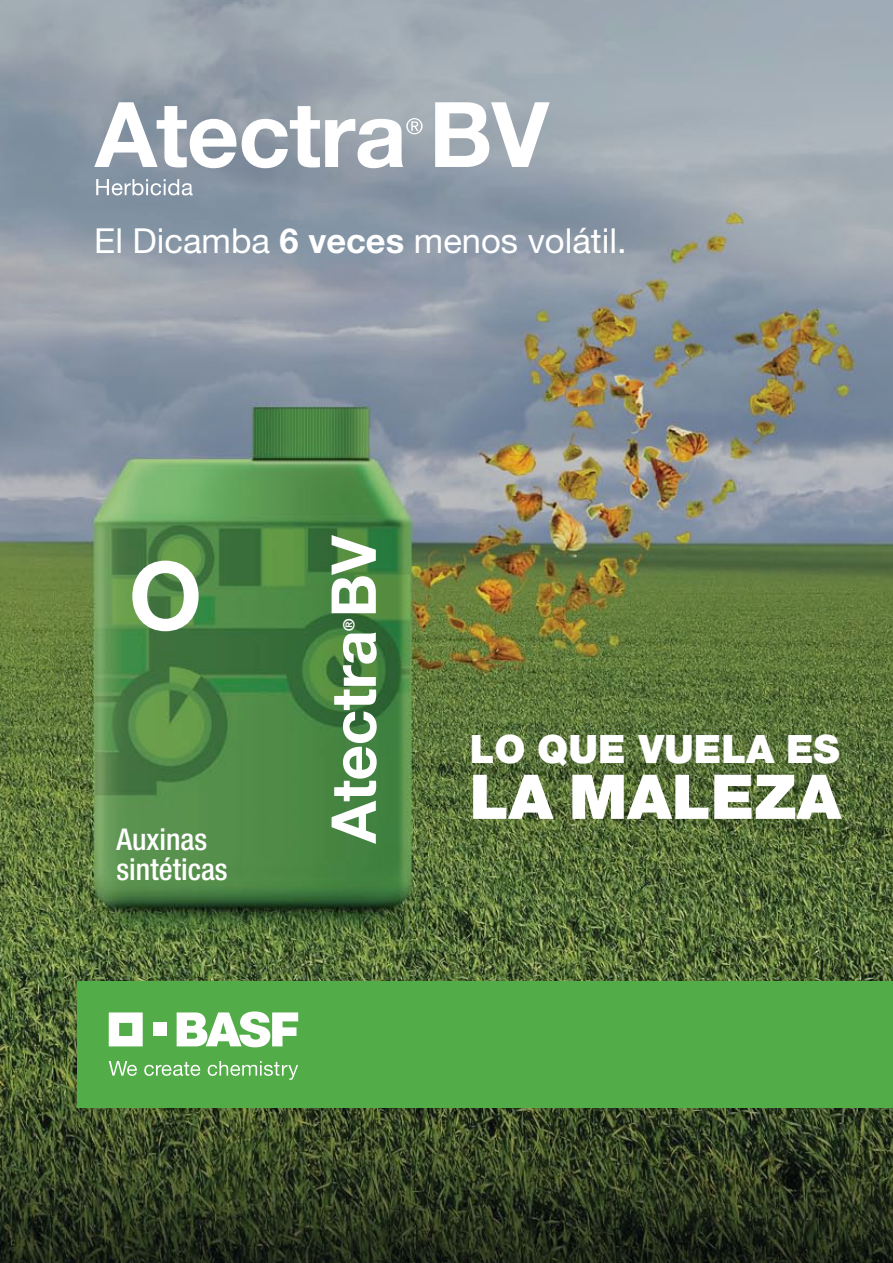
<style>
.page{position:relative;width:893px;height:1263px;background:#fff}
.page>*{position:absolute;margin:0;border:0;box-sizing:border-box;transform-origin:0 0}
.t1{font:700 94.35px "Helvetica Neue LT Pro";color:#fff}
.t2{font:700 61.95px "Helvetica Neue LT Pro";letter-spacing:-.01em;color:#fff}
.t3{font:900 61.8px "Helvetica Neue LT Std";color:#fff}
.t4{font:900 39.15px "Helvetica Neue LT Std";color:#fff}
.t5{font:34.5px "Helvetica Neue LT Std";color:#fff}
.t6{font:500 condensed 30px/30px "Helvetica Neue LT Pro";color:#fff}
.t7{font:700 15.45px "Helvetica Neue LT Pro";color:#fff}
.s1{font-weight:700}
</style>
<div class="page">
<img style="left:0;top:0;width:893px;height:1263px">
<div style="left:77px;top:981px;width:816px;height:126px;background:#52ac48"></div>
<svg style="left:109px;top:1012px;width:34px;height:34px"></svg>
<div style="left:153px;top:1023px;width:13px;height:13px;background:#fff"></div>
<svg style="left:177px;top:1011px;width:121px;height:36px"></svg>
<svg style="left:109px;top:1061px;width:28px;height:15px"></svg>
<svg style="left:144px;top:1062px;width:56px;height:14px"></svg>
<svg style="left:208px;top:1061px;width:90px;height:19px"></svg>
<svg style="left:96px;top:179px;width:97px;height:16px"></svg>
<svg style="left:94px;top:102px;width:329px;height:66px"></svg>
<svg style="left:435px;top:102px;width:115px;height:65px"></svg>
<p class="t5" style="left:94px;top:220px;width:534px">El Dicamba <span class="s1">6 veces</span> menos volátil.</p>
<h1 class="t1" style="left:129px;top:538px;width:75px">O</h1>
<p class="t6" style="left:116px;top:824px;width:113px">Auxinas sintéticas</p>
<h2 class="t2" style="left:315px;top:843px;width:310px;rotate:-90deg">Atectra BV</h2>
<p class="t7" style="left:339px;top:631px;width:14px;rotate:-90deg">®</p>
<p class="t4" style="left:470px;top:725px;width:371px">LO QUE VUELA ES</p>
<h3 class="t3" style="left:470px;top:760px;width:373px">LA MALEZA</h3>
</div>
